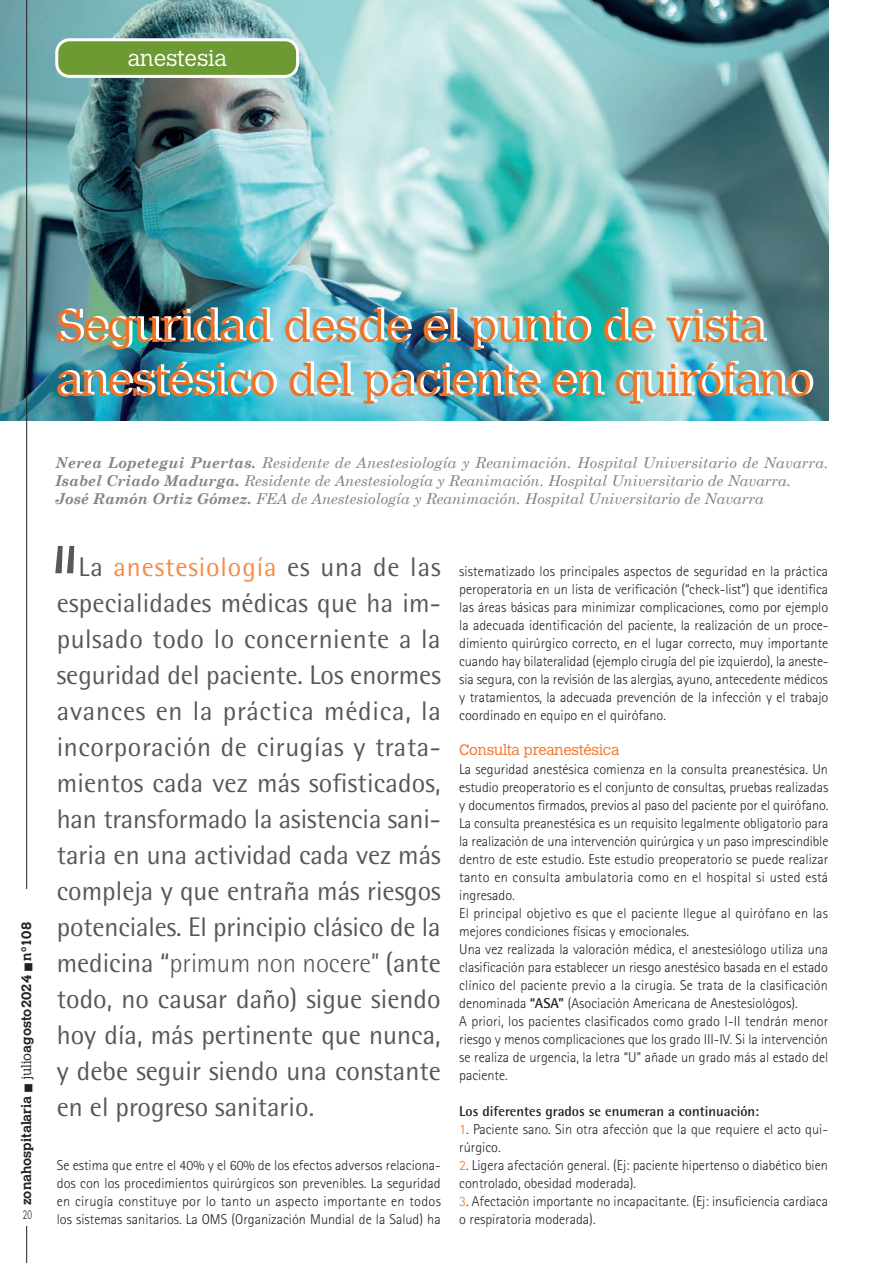
<style>
.page{position:relative;width:893px;height:1263px;background:#fff}
.page>*{position:absolute;margin:0;border:0;box-sizing:border-box;transform-origin:0 0}
.t1{font:300 45px/54px "Calvert MT Std";letter-spacing:-.01em;color:#f37121}
.t2{font:27px/36px "Rotis Semi Sans Std";color:#57585a;text-align:justify}
.t3{font:300 22.5px "Calvert MT Std";color:#fff}
.t4{font:italic 15px/18px "Century Schoolbook";color:#808285}
.t5{font:300 15px "Calvert MT Std";letter-spacing:-.01em;color:#f37121}
.t6{font:300 14.25px/18px "Rotis Sans Serif Std";color:#231f20}
.t7{font:700 14.25px "Rotis Semi Sans Std";color:#231f20}
.t8{font:700 13.5px "Calvert MT Std";color:#231f20}
.t9{font:300 13.5px "Rotis Sans Serif Std";color:#231f20;scale:.7 1}
.s1{font-weight:300}
.s2{font-weight:700}
.s3{color:#f68b45}
.s4{font-family:"Rotis Semi Sans Std";font-weight:700}
.s5{color:#f37121}
</style>
<div class="page">
<img style="left:0;top:0;width:828px;height:421px">
<img style="left:61px;top:361px;width:752px;height:41px">
<img style="left:61px;top:307px;width:706px;height:41px">
<div style="left:57px;top:40px;width:241px;height:36px;background:#6e9a34;border-radius:13px"></div>
<div style="left:55px;top:38px;width:244px;height:40px;border:3px solid #fff;border-radius:13px"></div>
<hr style="left:26px;top:0;width:1px;height:1263px;background:#231f20">
<div style="left:18px;top:889px;width:17px;height:320px;background:#fff"></div>
<div style="left:19px;top:1208px;width:17px;height:17px;background:#fff"></div>
<svg style="left:55px;top:546px;width:19px;height:27px"></svg>
<h3 class="t3" style="left:128px;top:46px;width:101px">anestesia</h3>
<p class="t8" style="left:18px;top:1205px;width:284px;rotate:-90deg">zonahospitalaria ■ <span class="s1">julio</span>agosto2024 ■ nº108</p>
<p class="t9" style="left:23px;top:1207px;width:14px">20</p>
<h1 class="t1" style="left:56px;top:300px;width:758px">Seguridad desde el punto de vista anestésico del paciente en quirófano</h1>
<p class="t4" style="left:55px;top:453px;width:774px"><span class="s2">Nerea Lopetegui Puertas.</span> Residente de Anestesiología y Reanimación. Hospital Universitario de Navarra.<br><span class="s2">Isabel Criado Madurga.</span> Residente de Anestesiología y Reanimación. Hospital Universitario de Navarra.<br><span class="s2">José Ramón Ortiz Gómez.</span> FEA de Anestesiología y Reanimación. Hospital Universitario de Navarra</p>
<p class="t2" style="left:57px;top:549px;width:386px;text-indent:22px">La <span class="s3">anestesiología</span> es una de las especialidades médicas que ha im&shy;pulsado todo lo concerniente a la seguridad del paciente. Los enormes avances en la práctica médica, la incorporación de cirugías y trata&shy;mientos cada vez más sofisticados, han transformado la asistencia sani&shy;taria en una actividad cada vez más compleja y que entraña más riesgos potenciales. El principio clásico de la medicina “<span class="s1">primum non nocere”</span> (ante todo, no causar daño) sigue siendo hoy día, más pertinente que nunca, y debe seguir siendo una constante en el progreso sanitario.</p>
<p class="t6" style="left:57px;top:1156px;width:386px;text-align:justify">Se estima que entre el 40% y el 60% de los efectos adversos relaciona&shy;dos con los procedimientos quirúrgicos son prevenibles. La seguridad en cirugía constituye por lo tanto un aspecto importante en todos los sistemas sanitarios. La OMS (Organización Mundial de la Salud) ha</p>
<p class="t6" style="left:459px;top:562px;width:371px;text-align:justify">sistematizado los principales aspectos de seguridad en la práctica peroperatoria en un lista de verificación (“check-list”) que identifica las áreas básicas para minimizar complicaciones, como por ejemplo la adecuada identificación del paciente, la realización de un proce&shy;dimiento quirúrgico correcto, en el lugar correcto, muy importante cuando hay bilateralidad (ejemplo cirugía del pie izquierdo), la aneste&shy;sia segura, con la revisión de las alergias, ayuno, antecedente médicos y tratamientos, la adecuada prevención de la infección y el trabajo coordinado en equipo en el quirófano.</p>
<p class="t5" style="left:459px;top:742px;width:162px">Consulta preanestésica</p>
<p class="t6" style="left:459px;top:760px;width:371px">La seguridad anestésica comienza en la consulta preanestésica. Un estudio preoperatorio es el conjunto de consultas, pruebas realizadas y documentos firmados, previos al paso del paciente por el quirófano.<br>La consulta preanestésica es un requisito legalmente obligatorio para la realización de una intervención quirúrgica y un paso imprescindible dentro de este estudio. Este estudio preoperatorio se puede realizar tanto en consulta ambulatoria como en el hospital si usted está ingresado.<br>El principal objetivo es que el paciente llegue al quirófano en las mejores condiciones físicas y emocionales.<br>Una vez realizada la valoración médica, el anestesiólogo utiliza una clasificación para establecer un riesgo anestésico basada en el estado clínico del paciente previo a la cirugía. Se trata de la clasificación denominada <span class="s4">“ASA”</span> (Asociación Americana de Anestesiológos).<br>A priori, los pacientes clasificados como grado I-II tendrán menor riesgo y menos complicaciones que los grado III-IV. Si la intervención se realiza de urgencia, la letra “U” añade un grado más al estado del paciente.</p>
<p class="t7" style="left:459px;top:1102px;width:301px">Los diferentes grados se enumeran a continuación:</p>
<p class="t6" style="left:459px;top:1120px;width:370px"><span class="s5">1</span>. Paciente sano. Sin otra afección que la que requiere el acto qui&shy;rúrgico.</p>
<p class="t6" style="left:459px;top:1156px;width:370px"><span class="s5">2</span>. Ligera afectación general. (Ej: paciente hipertenso o diabético bien controlado, obesidad moderada).</p>
<p class="t6" style="left:459px;top:1192px;width:370px"><span class="s5">3</span>. Afectación importante no incapacitante. (Ej: insuficiencia cardiaca o respiratoria moderada).</p>
</div>
